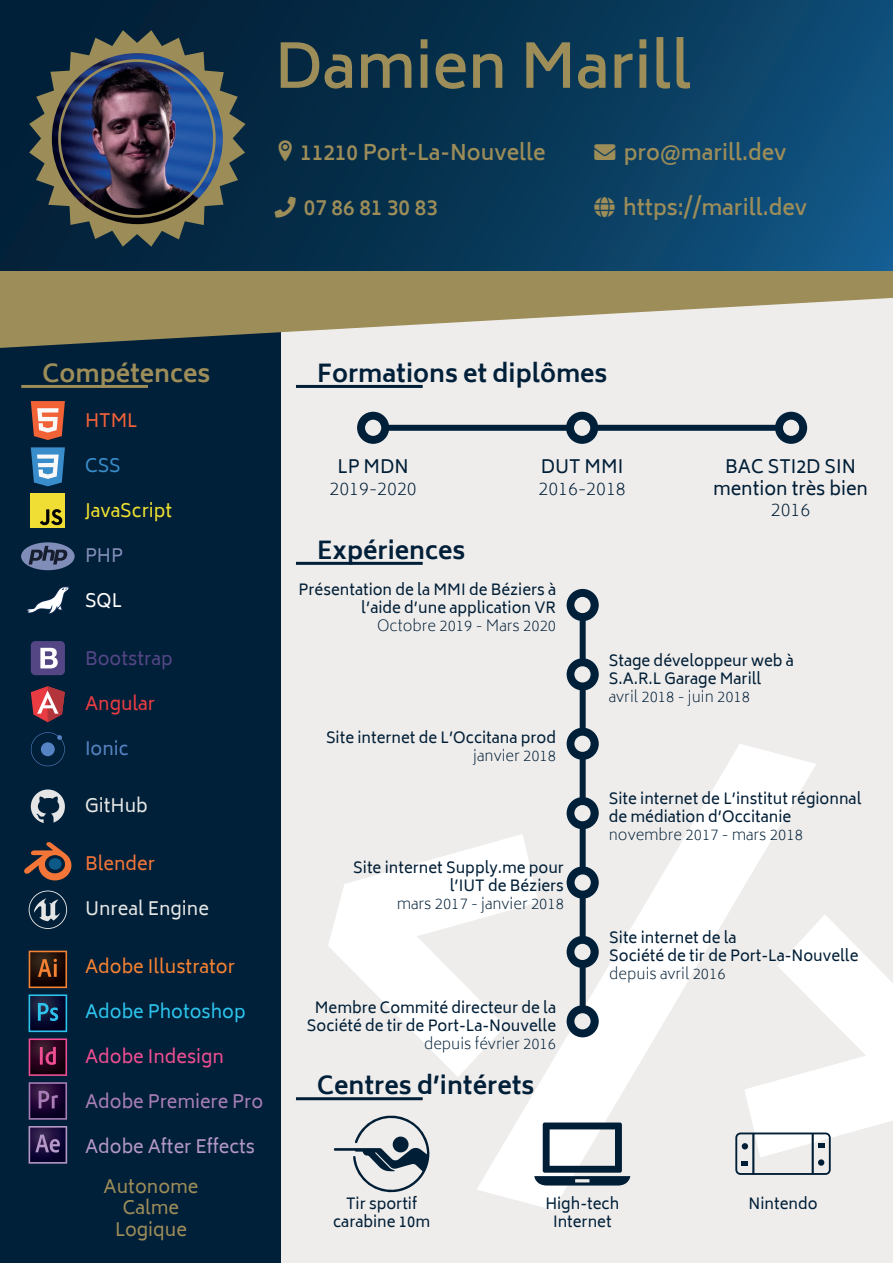
<style>
.page{position:relative;width:893px;height:1263px;background:#fff}
.page>*{position:absolute;margin:0;border:0;box-sizing:border-box;transform-origin:0 0}
.t1{font:600 60px "Biryani";color:#9d8d59}
.t2{font:700 24px "Biryani";color:#001f38}
.t3{font:700 24px "Biryani";color:#9d8d59}
.t4{font:600 21px "Biryani";color:#9d8d59}
.t5{font:18px/21.6px "Biryani";color:#001e36;text-align:center}
.t6{font:200 18px/21.6px "Biryani";color:#001e36}
.t7{font:18px/21.6px "Biryani";color:#9d8d59;text-align:center}
.t8{font:18px "Biryani";color:#e4e5e4}
.t9{font:18px "Biryani";color:#b397c7}
.t10{font:18px "Biryani";color:#f48232}
.t11{font:18px "Biryani";color:#a87eb7}
.t12{font:18px "Biryani";color:#2dc3ec}
.t13{font:18px "Biryani";color:#ed4e91}
.t14{font:18px "Biryani";color:#efe030}
.t15{font:18px "Biryani";color:#544686}
.t16{font:18px "Biryani";color:#ea3c42}
.t17{font:18px "Biryani";color:#f37638}
.t18{font:18px "Biryani";color:#5583c3}
.t19{font:18px "Biryani";color:#f16238}
.t20{font:18px "Biryani";color:#3a8dcb}
.t21{font:18px "Biryani";color:#818eb9}
.t22{font:18px "Biryani";color:#fff}
.t23{font:15px/18px "Biryani";color:#001e36}
.t24{font:200 15px "Biryani";color:#001e36}
.t25{font:15px/18px "Biryani";color:#001f38;text-align:center}
.s1{font-weight:400}
.s2{font-weight:200}
</style>
<div class="page">
<div style="left:281px;top:348px;width:612px;height:915px;background:#efedec"></div>
<div style="left:0;top:293px;width:281px;height:970px;background:#001f38"></div>
<svg style="left:0;top:270px;width:893px;height:78px;background:#ada482"></svg>
<svg style="left:0;top:0;width:893px;height:270px;background:#083859"></svg>
<svg style="left:29px;top:30px;width:217px;height:217px;background:#3b4451"></svg>
<div style="left:58px;top:59px;width:158px;height:159px;border:3px solid #9c8d58;border-radius:50%"></div>
<hr style="left:21px;top:385px;width:127px;height:3px;background:#9d8d59">
<hr style="left:296px;top:385px;width:127px;height:3px;background:#001f38">
<hr style="left:296px;top:562px;width:127px;height:3px;background:#001f38">
<hr style="left:296px;top:1097px;width:127px;height:3px;background:#001f38">
<svg style="left:31px;top:401px;width:34px;height:39px"></svg>
<svg style="left:31px;top:447px;width:34px;height:39px"></svg>
<svg style="left:29px;top:951px;width:38px;height:37px"></svg>
<svg style="left:31px;top:686px;width:34px;height:36px"></svg>
<svg style="left:31px;top:732px;width:34px;height:34px"></svg>
<div style="left:31px;top:494px;width:34px;height:34px;background:#f0de35"></div>
<svg style="left:40px;top:509px;width:22px;height:16px"></svg>
<div style="left:21px;top:542px;width:54px;height:28px;background:#808db9;border-radius:50%"></div>
<svg style="left:29px;top:546px;width:38px;height:18px"></svg>
<svg style="left:29px;top:890px;width:38px;height:39px"></svg>
<div style="left:31px;top:641px;width:34px;height:34px;background:#544684;border-radius:4px"></div>
<svg style="left:40px;top:648px;width:18px;height:20px"></svg>
<svg style="left:31px;top:789px;width:34px;height:34px"></svg>
<svg style="left:24px;top:842px;width:47px;height:38px"></svg>
<svg style="left:27px;top:586px;width:42px;height:28px"></svg>
<svg style="left:29px;top:1126px;width:38px;height:38px"></svg>
<svg style="left:29px;top:1038px;width:38px;height:38px"></svg>
<svg style="left:29px;top:994px;width:38px;height:38px"></svg>
<svg style="left:29px;top:1082px;width:38px;height:38px"></svg>
<div style="left:357px;top:412px;width:32px;height:32px;background:#001f38;border-radius:50%"></div>
<div style="left:566px;top:412px;width:32px;height:32px;background:#001f38;border-radius:50%"></div>
<div style="left:775px;top:412px;width:32px;height:32px;background:#001f38;border-radius:50%"></div>
<div style="left:373px;top:425px;width:418px;height:6px;background:#001f38"></div>
<div style="left:580px;top:605px;width:6px;height:418px;background:#001f38"></div>
<div style="left:567px;top:589px;width:32px;height:32px;background:#001f38;border-radius:50%"></div>
<div style="left:567px;top:658px;width:32px;height:32px;background:#001f38;border-radius:50%"></div>
<div style="left:365px;top:420px;width:16px;height:16px;background:#efedec;border-radius:50%"></div>
<div style="left:574px;top:420px;width:16px;height:16px;background:#efedec;border-radius:50%"></div>
<div style="left:783px;top:420px;width:16px;height:16px;background:#efedec;border-radius:50%"></div>
<div style="left:574px;top:597px;width:17px;height:16px;background:#efedec;border-radius:50%"></div>
<div style="left:574px;top:666px;width:17px;height:16px;background:#efedec;border-radius:50%"></div>
<svg style="left:279px;top:140px;width:18px;height:21px"></svg>
<svg style="left:275px;top:196px;width:21px;height:22px"></svg>
<svg style="left:594px;top:144px;width:21px;height:16px"></svg>
<svg style="left:594px;top:197px;width:21px;height:20px"></svg>
<div style="left:304px;top:708px;width:589px;height:537px;background:#efedec"></div>
<p class="t1" style="left:275px;top:32px;width:418px">Damien Marill</p>
<p class="t4" style="left:300px;top:140px;width:247px">11210 Port-La-Nouvelle</p>
<p class="t4" style="left:275px;top:195px;width:165px">□■ 07 86 81 30 83</p>
<p class="t4" style="left:624px;top:140px;width:164px">pro@marill.dev</p>
<p class="t4" style="left:623px;top:195px;width:186px">https://marill.dev</p>
<p class="t3" style="left:43px;top:359px;width:169px">Compétences</p>
<p class="t2" style="left:317px;top:359px;width:292px">Formations et diplômes</p>
<p class="t19" style="left:85px;top:410px;width:54px">HTML</p>
<p class="t20" style="left:85px;top:455px;width:37px">CSS</p>
<p class="t14" style="left:85px;top:500px;width:89px">JavaScript</p>
<p class="t21" style="left:85px;top:545px;width:39px">PHP</p>
<p class="t22" style="left:85px;top:590px;width:38px">SQL</p>
<p class="t15" style="left:85px;top:648px;width:89px">Bootstrap</p>
<p class="t16" style="left:85px;top:693px;width:72px">Angular</p>
<p class="t18" style="left:85px;top:738px;width:45px">Ionic</p>
<p class="t8" style="left:85px;top:796px;width:64px">GitHub</p>
<p class="t17" style="left:85px;top:853px;width:71px">Blender</p>
<p class="t8" style="left:85px;top:898px;width:125px">Unreal Engine</p>
<p class="t10" style="left:85px;top:956px;width:152px">Adobe Illustrator</p>
<p class="t12" style="left:85px;top:1001px;width:162px">Adobe Photoshop</p>
<p class="t13" style="left:85px;top:1046px;width:141px">Adobe Indesign</p>
<p class="t11" style="left:85px;top:1091px;width:180px">Adobe Premiere Pro</p>
<p class="t9" style="left:85px;top:1136px;width:172px">Adobe After Effects</p>
<p class="t7" style="left:104px;top:1176px;width:96px">Autonome<br>Calme<br>Logique</p>
<p class="t6" style="left:329px;top:456px;width:89px;text-align:center"><span class="s1">LP MDN<br></span>2019-2020</p>
<p class="t2" style="left:317px;top:536px;width:150px">Expériences</p>
<p class="t6" style="left:538px;top:456px;width:89px"><span class="s1">DUT MMI<br></span>2016-2018</p>
<p class="t23" style="left:299px;top:581px;width:259px;text-align:right">Présentation de la MMI de Béziers à l’aide d’une application VR</p>
<p class="t24" style="left:377px;top:617px;width:181px">Octobre 2019 - Mars 2020</p>
<p class="t5" style="left:713px;top:456px;width:156px">BAC STI2D SIN mention très bien<br><span class="s2">2016</span></p>
<p class="t23" style="left:326px;top:729px;width:232px">Site internet de L’Occitana prod</p>
<p class="t24" style="left:473px;top:747px;width:84px">janvier 2018</p>
<p class="t23" style="left:353px;top:859px;width:212px;text-align:right">Site internet Supply.me pour l’IUT de Béziers<br><span class="s2">mars 2017 - janvier 2018</span></p>
<p class="t23" style="left:307px;top:999px;width:251px;text-align:center">Membre Commité directeur de la<br>Société de tir de Port-La-Nouvelle</p>
<p class="t24" style="left:424px;top:1035px;width:134px">depuis février 2016</p>
<p class="t2" style="left:317px;top:1072px;width:219px">Centres d’intérets</p>
<p class="t23" style="left:609px;top:651px;width:186px">Stage développeur web à<br>S.A.R.L Garage Marill</p>
<p class="t24" style="left:609px;top:687px;width:143px">avril 2018 - juin 2018</p>
<p class="t23" style="left:609px;top:790px;width:254px">Site internet de L’institut régionnal de médiation d’Occitanie</p>
<p class="t24" style="left:609px;top:826px;width:196px">novembre 2017 - mars 2018</p>
<p class="t23" style="left:609px;top:929px;width:251px">Site internet de la<br>Société de tir de Port-La-Nouvelle</p>
<p class="t24" style="left:609px;top:965px;width:118px">depuis avril 2016</p>
<p class="t25" style="left:346px;top:1195px;width:73px">Tir sportif</p>
<p class="t25" style="left:333px;top:1213px;width:98px">carabine 10m</p>
<p class="t25" style="left:545px;top:1195px;width:75px">High-tech<br>Internet</p>
<p class="t25" style="left:748px;top:1195px;width:71px">Nintendo</p>
</div>
